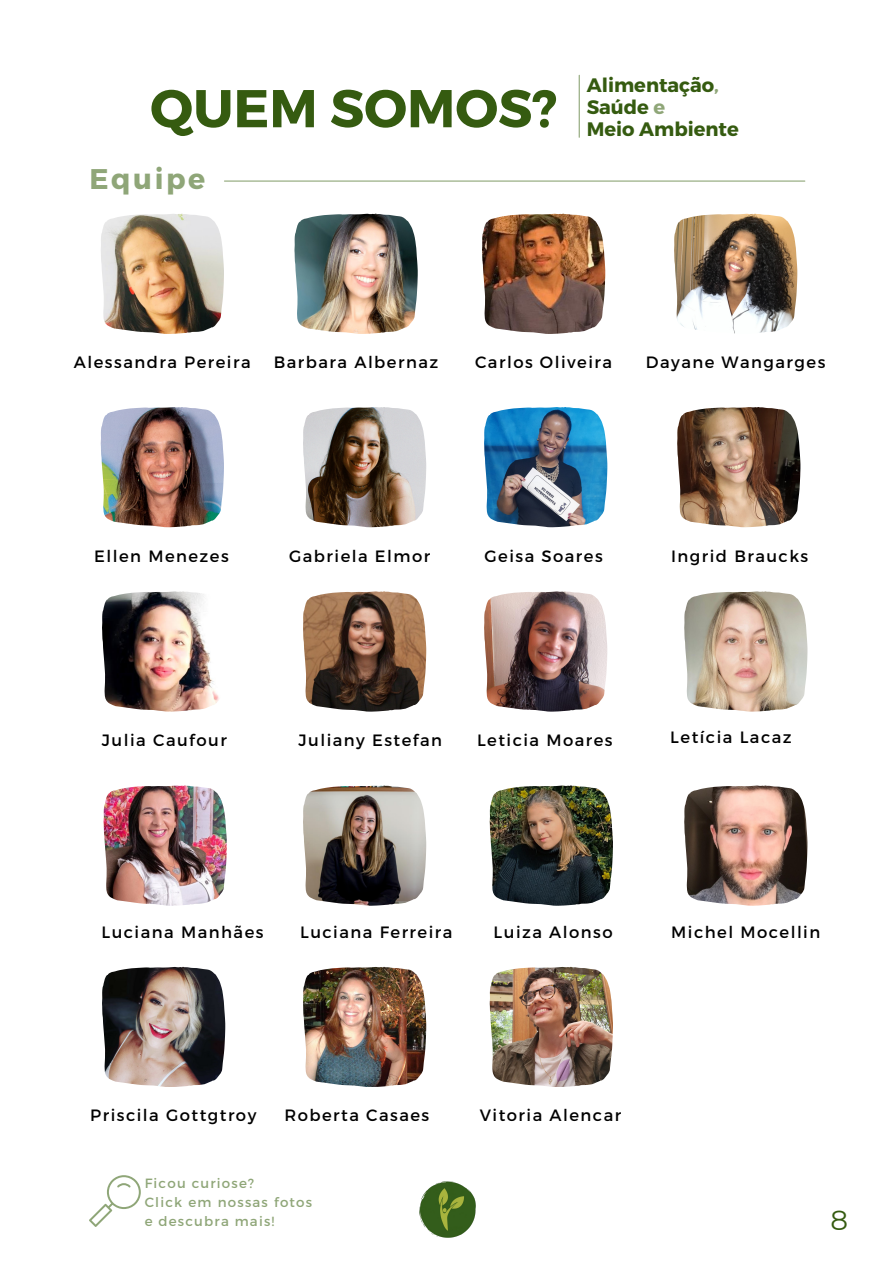
<style>
.page{position:relative;width:894px;height:1264px;background:#fff}
.page>*{position:absolute;margin:0;border:0;box-sizing:border-box;transform-origin:0 0}
.t1{font:700 53.1px "Montserrat";color:#355b10}
.t2{font:700 28.35px "Montserrat";letter-spacing:.09em;color:#8fa678}
.t3{font:27.6px "Montserrat";color:#355b10}
.t4{font:700 19.5px "Montserrat";color:#355b10}
.t5{font:16.35px "Montserrat";letter-spacing:.09em;color:#000}
.t6{font:13.35px/19px "Montserrat";letter-spacing:.09em;color:#8fa678}
.s1{color:#8fa678}
</style>
<div class="page">
<hr style="left:578px;top:75px;width:1px;height:62px;background:#8fa678">
<img style="left:419px;top:1181px;width:57px;height:57px">
<img style="left:101px;top:214px;width:123px;height:120px">
<img style="left:684px;top:591px;width:123px;height:120px">
<img style="left:484px;top:591px;width:123px;height:120px">
<img style="left:101px;top:407px;width:123px;height:120px">
<img style="left:489px;top:785px;width:123px;height:120px">
<img style="left:303px;top:407px;width:123px;height:120px">
<img style="left:303px;top:966px;width:123px;height:120px">
<img style="left:102px;top:591px;width:118px;height:120px">
<img style="left:489px;top:966px;width:123px;height:120px">
<hr style="left:224px;top:180px;width:580px;height:2px;background:#8fa678">
<img style="left:294px;top:214px;width:123px;height:120px">
<img style="left:482px;top:214px;width:123px;height:120px">
<img style="left:674px;top:214px;width:123px;height:120px">
<img style="left:484px;top:407px;width:123px;height:120px">
<img style="left:677px;top:407px;width:123px;height:120px">
<img style="left:303px;top:591px;width:123px;height:120px">
<img style="left:104px;top:785px;width:123px;height:120px">
<img style="left:684px;top:785px;width:123px;height:120px">
<img style="left:102px;top:966px;width:123px;height:120px">
<svg style="left:89px;top:1175px;width:52px;height:51px"></svg>
<img style="left:303px;top:785px;width:123px;height:120px">
<p class="t1" style="left:150px;top:74px;width:408px">QUEM SOMOS?</p>
<p class="t2" style="left:89px;top:160px;width:117px">Equipe</p>
<p class="t4" style="left:586px;top:72px;width:134px">Alimentação<span class="s1">,</span></p>
<p class="t4" style="left:586px;top:94px;width:80px">Saúde <span class="s1">e</span></p>
<p class="t4" style="left:586px;top:116px;width:153px">Meio Ambiente</p>
<p class="t5" style="left:74px;top:352px;width:178px">Alessandra Pereira</p>
<p class="t5" style="left:274px;top:352px;width:166px">Barbara Albernaz</p>
<p class="t5" style="left:475px;top:352px;width:138px">Carlos Oliveira</p>
<p class="t5" style="left:645px;top:352px;width:181px">Dayane Wangarges</p>
<p class="t5" style="left:94px;top:545px;width:136px">Ellen Menezes</p>
<p class="t5" style="left:289px;top:545px;width:143px">Gabriela Elmor</p>
<p class="t5" style="left:484px;top:545px;width:120px">Geisa Soares</p>
<p class="t5" style="left:671px;top:545px;width:139px">Ingrid Braucks</p>
<p class="t5" style="left:102px;top:729px;width:126px">Julia Caufour</p>
<p class="t5" style="left:477px;top:729px;width:137px">Leticia Moares</p>
<p class="t5" style="left:670px;top:727px;width:123px">Letícia Lacaz</p>
<p class="t5" style="left:298px;top:729px;width:145px">Juliany Estefan</p>
<p class="t5" style="left:101px;top:921px;width:163px">Luciana Manhães</p>
<p class="t5" style="left:671px;top:921px;width:150px">Michel Mocellin</p>
<p class="t5" style="left:300px;top:921px;width:154px">Luciana Ferreira</p>
<p class="t5" style="left:493px;top:921px;width:121px">Luiza Alonso</p>
<p class="t5" style="left:90px;top:1104px;width:168px">Priscila Gottgtroy</p>
<p class="t5" style="left:284px;top:1104px;width:146px">Roberta Casaes</p>
<p class="t5" style="left:479px;top:1104px;width:143px">Vitoria Alencar</p>
<p class="t6" style="left:145px;top:1173px;width:111px">Ficou curiose?</p>
<p class="t6" style="left:145px;top:1192px;width:169px">Click em nossas fotos e descubra mais!</p>
<p class="t3" style="left:830px;top:1203px;width:19px">8</p>
</div>
